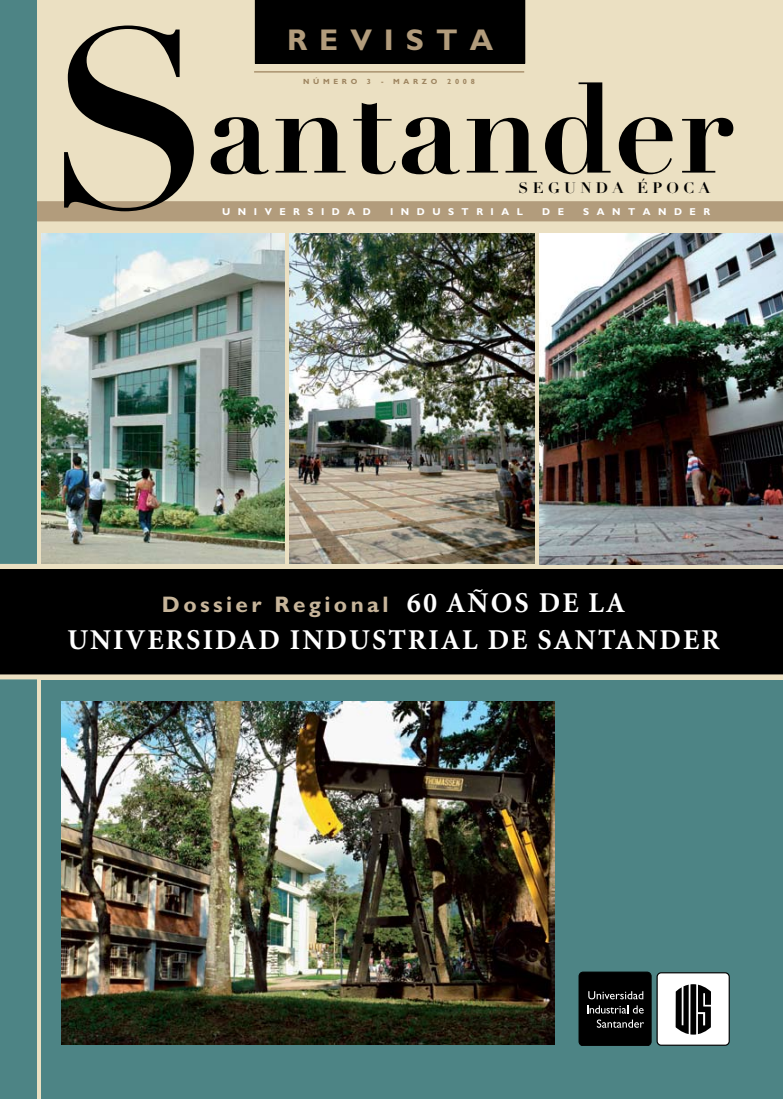
<style>
.page{position:relative;width:783px;height:1099px;background:#fff}
.page>*{position:absolute;margin:0;border:0;box-sizing:border-box;transform-origin:0 0}
.t1{font:700 125px "Didot LH";color:#000}
.t2{font:700 30px "Gill Sans";letter-spacing:.4em;color:#b29c7c}
.t3{font:700 28.75px "Minion";letter-spacing:.075em;color:#fff}
.t4{font:700 22.5px "Gill Sans";color:#c7b59a}
.t5{font:700 15px "Didot LH";letter-spacing:.3em;color:#000}
.t6{font:700 10px "Gill Sans";letter-spacing:.75em;color:#fff}
.t7{font:700 7.5px "Gill Sans";letter-spacing:.5em;color:#9d845f}
.s1{font-size:250px}
.s2{font-family:"Minion";font-size:28.75px;color:#fff}
</style>
<div class="page">
<div style="left:36px;top:0;width:747px;height:1098px;background:#ebe0c2"></div>
<div style="left:255px;top:0;width:270px;height:64px;background:#000"></div>
<div style="left:0;top:679px;width:36px;height:419px;background:#4d8485"></div>
<hr style="left:254px;top:71px;width:270px;height:1px;background:#9d845f">
<div style="left:36px;top:201px;width:747px;height:20px;background:#b29c7c"></div>
<div style="left:0;top:0;width:36px;height:564px;background:#4d8485"></div>
<div style="left:0;top:569px;width:783px;height:105px;background:#000"></div>
<div style="left:42px;top:680px;width:741px;height:418px;background:#4d8485"></div>
<div style="left:0;top:564px;width:783px;height:5px;background:#ebe0c2"></div>
<div style="left:0;top:674px;width:783px;height:5px;background:#ebe0c2"></div>
<div style="left:657px;top:972px;width:72px;height:73px;background:#fff;border-radius:4px"></div>
<div style="left:656px;top:972px;width:74px;height:73px;border:1px solid #000;border-radius:4px"></div>
<svg style="left:675px;top:984px;width:36px;height:50px"></svg>
<div style="left:579px;top:972px;width:72px;height:73px;background:#000;border-radius:4px"></div>
<div style="left:579px;top:971px;width:72px;height:74px;border:1px solid #000;border-radius:4px"></div>
<svg style="left:588px;top:991px;width:55px;height:8px"></svg>
<svg style="left:587px;top:1005px;width:56px;height:8px"></svg>
<svg style="left:597px;top:1019px;width:47px;height:8px"></svg>
<img style="left:62px;top:702px;width:492px;height:342px">
<img style="left:289px;top:233px;width:245px;height:331px">
<img style="left:540px;top:233px;width:243px;height:331px">
<img style="left:41px;top:233px;width:243px;height:331px">
<h1 class="t1" style="left:48px;top:51px;width:686px"><span class="s1">S</span>ANTANDER</h1>
<h2 class="t2" style="left:287px;top:22px;width:208px">REVISTA</h2>
<p class="t7" style="left:303px;top:77px;width:56px">NÚM ERO</p>
<p class="t7" style="left:367px;top:77px;width:6px">3</p>
<p class="t7" style="left:381px;top:77px;width:58px">- M ARZO</p>
<p class="t7" style="left:447px;top:77px;width:29px">2008</p>
<h3 class="t5" style="left:518px;top:178px;width:193px">SEGUNDA ÉPOCA</h3>
<p class="t6" style="left:222px;top:205px;width:150px">UNIVERSIDAD</p>
<p class="t6" style="left:390px;top:205px;width:134px">INDUSTRIAL</p>
<p class="t6" style="left:542px;top:205px;width:23px">D E</p>
<p class="t6" style="left:583px;top:205px;width:128px">SANTANDER</p>
<h3 class="t4" style="left:162px;top:591px;width:464px">D OSSIER REGIONAL <span class="s2">60 AÑOS DE LA</span></h3>
<h3 class="t3" style="left:67px;top:625px;width:654px">UNIVERSIDAD INDUSTRIAL DE SANTANDER</h3>
</div>
